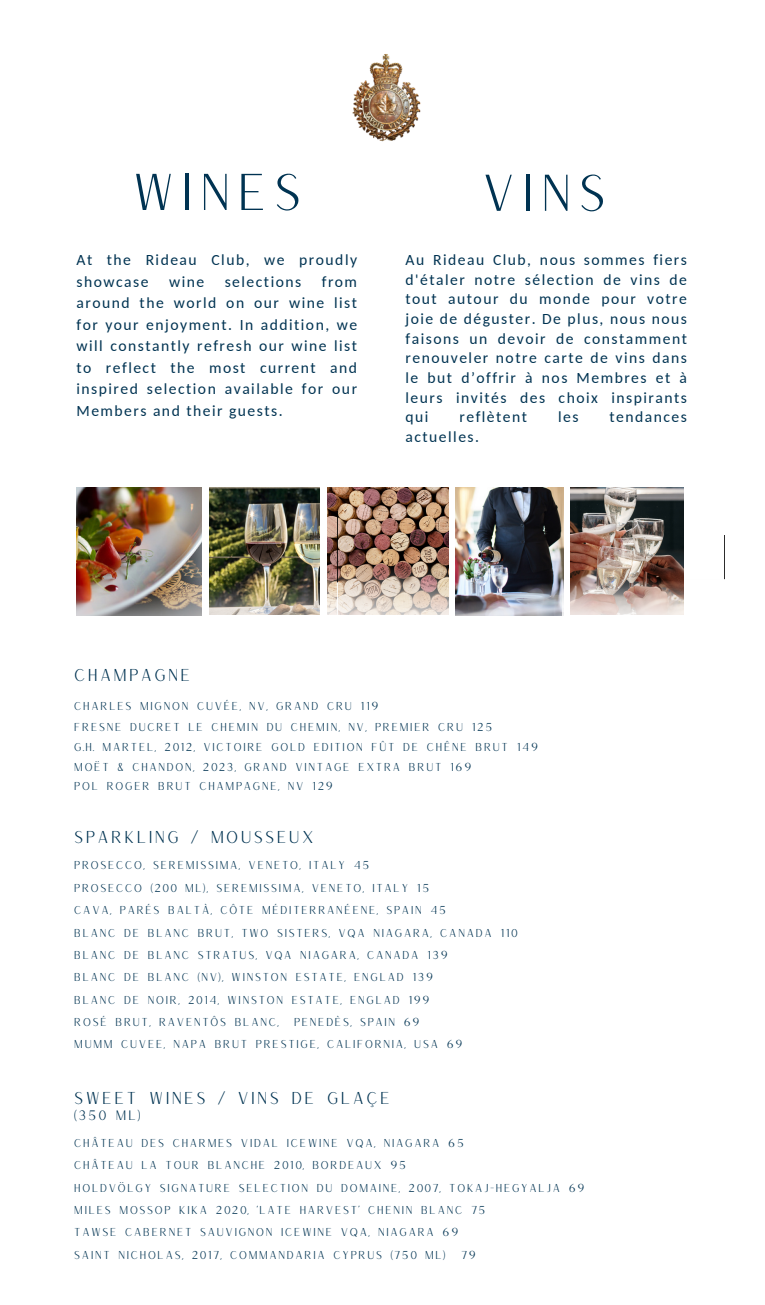
<style>
.page{position:relative;width:765px;height:1305px;background:#fff}
.page>*{position:absolute;margin:0;border:0;box-sizing:border-box;transform-origin:0 0}
.t1{font:50.38px "Versailles";letter-spacing:.095em;color:#003352}
.t2{font:16.75px "Versailles";letter-spacing:.095em;color:#003352}
.t3{font:15.62px/19.8px "Carlito";letter-spacing:.095em;color:#003352;text-align:justify}
.t4{font:13.38px "Versailles";color:#003352}
.t5{font:11.12px "Versailles";letter-spacing:.095em;color:#003352}
</style>
<div class="page">
<img style="left:352px;top:54px;width:69px;height:88px">
<img style="left:570px;top:487px;width:114px;height:48px">
<img style="left:327px;top:487px;width:121px;height:10px">
<img style="left:209px;top:487px;width:111px;height:25px">
<img style="left:327px;top:497px;width:237px;height:119px">
<img style="left:76px;top:488px;width:125px;height:24px">
<img style="left:76px;top:512px;width:261px;height:104px">
<img style="left:455px;top:488px;width:108px;height:127px">
<img style="left:563px;top:535px;width:121px;height:81px">
<p class="t1" style="left:131px;top:160px;width:173px">WINES</p>
<p class="t3" style="left:76px;top:250px;width:282px;line-height:21.5px">At the Rideau Club, we proudly showcase</p>
<p class="t3" style="left:169px;top:273px;width:37px">wine</p>
<p class="t3" style="left:225px;top:273px;width:78px">selections</p>
<p class="t3" style="left:76px;top:272px;width:282px;line-height:21.5px;text-indent:245px">from around the world on our wine list for your enjoyment. In addition, we will constantly refresh our wine list to reflect the most current and inspired selection available for our Members and their guests.</p>
<p class="t1" style="left:480px;top:160px;width:128px">VINS</p>
<p class="t3" style="left:406px;top:251px;width:283px">Au Rideau Club, nous sommes fiers d'étaler notre sélection de vins de tout autour du monde pour votre joie de déguster. De plus, nous nous faisons un devoir de constamment renouveler notre carte de vins dans le but d’offrir à nos Membres et à leurs invités des choix inspirants qui</p>
<p class="t3" style="left:459px;top:409px;width:69px">reflètent</p>
<p class="t3" style="left:558px;top:409px;width:22px">les</p>
<p class="t3" style="left:610px;top:409px;width:79px">tendances</p>
<p class="t3" style="left:406px;top:428px;width:75px">actuelles.</p>
<p class="t2" style="left:74px;top:664px;width:118px">CHAMPAGNE</p>
<p class="t5" style="left:74px;top:699px;width:306px">CHARLES MIGNON CUVÉE, NV, GRAND CRU 119</p>
<p class="t5" style="left:74px;top:720px;width:420px">FRESNE DUCRET LE CHEMIN DU CHEMIN, NV, PREMIER CRU 125</p>
<p class="t5" style="left:74px;top:740px;width:466px">G.H. MARTEL, 2012, VICTOIRE GOLD EDITION FÛT DE CHÊNE BRUT 149</p>
<p class="t5" style="left:74px;top:760px;width:399px">MOËT &amp; CHANDON, 2023, GRAND VINTAGE EXTRA BRUT 169</p>
<p class="t5" style="left:74px;top:779px;width:261px">POL ROGER BRUT CHAMPAGNE, NV 129</p>
<h2 class="t2" style="left:74px;top:826px;width:242px">SPARKLING / MOUSSEUX</h2>
<p class="t5" style="left:74px;top:858px;width:297px">PROSECCO, SEREMISSIMA, VENETO, ITALY 45</p>
<p class="t5" style="left:74px;top:881px;width:357px">PROSECCO (200 ML), SEREMISSIMA, VENETO, ITALY 15</p>
<p class="t5" style="left:74px;top:903px;width:374px">CAVA, PARÉS BALTÀ, CÔTE MÉDITERRANÉENE, SPAIN 45</p>
<p class="t5" style="left:74px;top:925px;width:445px">BLANC DE BLANC BRUT, TWO SISTERS, VQA NIAGARA, CANADA 110</p>
<p class="t5" style="left:74px;top:948px;width:376px">BLANC DE BLANC STRATUS, VQA NIAGARA, CANADA 139</p>
<h2 class="t5" style="left:74px;top:970px;width:361px">BLANC DE BLANC (NV), WINSTON ESTATE, ENGLAD 139</h2>
<p class="t5" style="left:74px;top:993px;width:357px">BLANC DE NOIR, 2014, WINSTON ESTATE, ENGLAD 199</p>
<p class="t5" style="left:74px;top:1015px;width:206px">ROSÉ BRUT, RAVENTÔS BLANC,</p>
<p class="t5" style="left:294px;top:1015px;width:128px">PENEDÈS, SPAIN 69</p>
<p class="t5" style="left:74px;top:1037px;width:390px">MUMM CUVEE, NAPA BRUT PRESTIGE, CALIFORNIA, USA 69</p>
<p class="t2" style="left:74px;top:1087px;width:318px">SWEET WINES / VINS DE GLAÇE</p>
<p class="t4" style="left:74px;top:1107px;width:68px">(350 ML)</p>
<p class="t5" style="left:74px;top:1136px;width:392px">CHÂTEAU DES CHARMES VIDAL ICEWINE VQA, NIAGARA 65</p>
<p class="t5" style="left:74px;top:1158px;width:334px">CHÂTEAU LA TOUR BLANCHE 2010, BORDEAUX 95</p>
<p class="t5" style="left:74px;top:1180px;width:512px">HOLDVÖLGY SIGNATURE SELECTION DU DOMAINE, 2007, TOKAJ-HEGYALJA 69</p>
<p class="t5" style="left:74px;top:1203px;width:413px">MILES MOSSOP KIKA 2020, ‘LATE HARVEST’ CHENIN BLANC 75</p>
<p class="t5" style="left:74px;top:1225px;width:386px">TAWSE CABERNET SAUVIGNON ICEWINE VQA, NIAGARA 69</p>
<h2 class="t5" style="left:74px;top:1248px;width:373px">SAINT NICHOLAS, 2017, COMMANDARIA CYPRUS (750 ML)</h2>
<h2 class="t5" style="left:461px;top:1248px;width:17px">79</h2>
</div>
